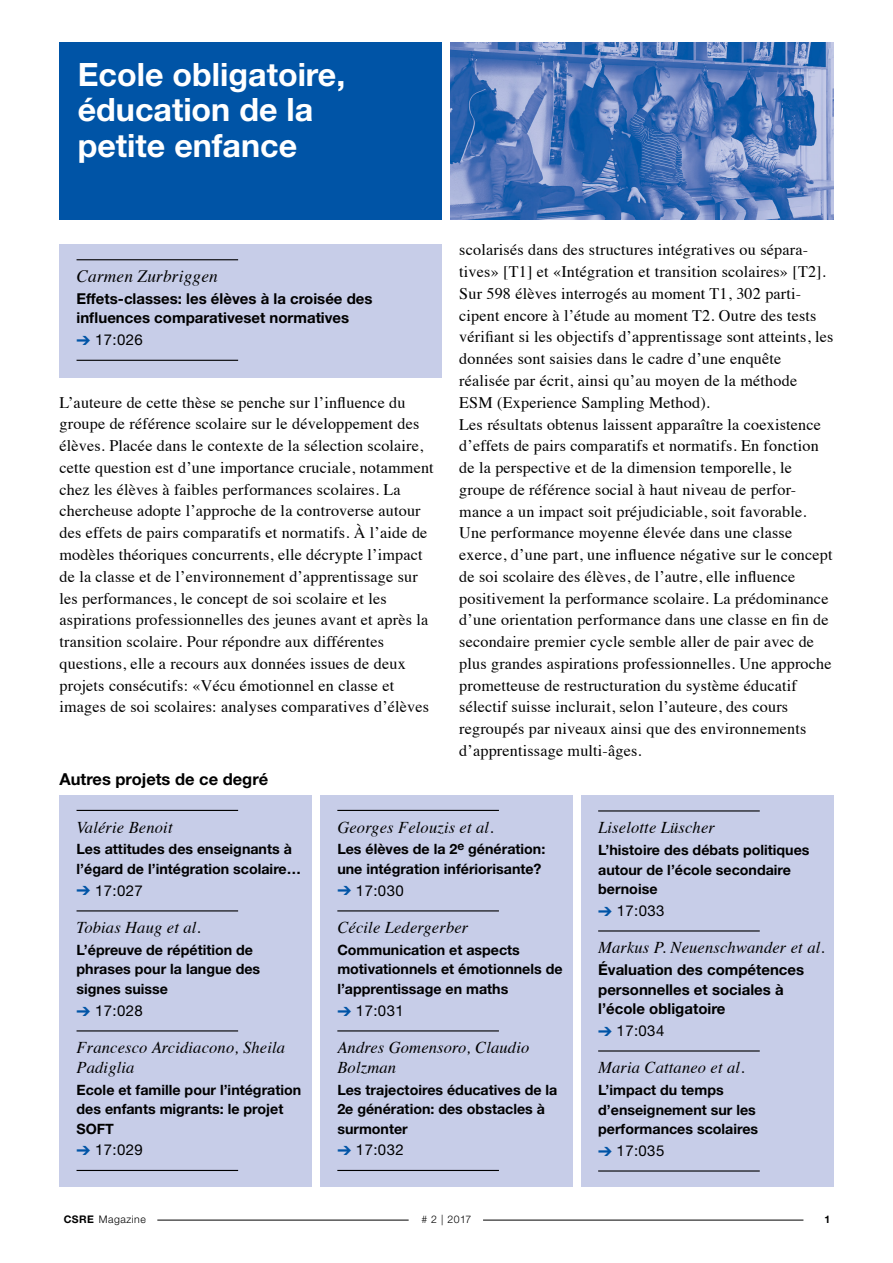
<style>
.page{position:relative;width:893px;height:1263px;background:#fff}
.page>*{position:absolute;margin:0;border:0;box-sizing:border-box;transform-origin:0 0}
.t1{font:700 32.25px/35.4px "Helvetica Neue LT";color:#fff}
.ProjektTitel_Kasten{font:italic 17.25px "Times";letter-spacing:.01em;color:#000}
.ProjektTitel_Kasten-2{font:italic 16.5px/19.5px "Times";letter-spacing:.01em;color:#000}
.t2{font:700 16.5px "Helvetica Neue LT";color:#000}
.Lauftext_Französisch{font:16.2px/21.8px "Times";letter-spacing:.01em;color:#000}
.ProjektTitel_Kasten-3{font:700 15px/19.5px "Helvetica Neue LT";color:#000}
.ProjektTitel_Kasten-4{font:15px "Helvetica Neue LT";letter-spacing:.025em;color:#000}
.kasten_fetter_Text_k{font:700 14.25px/19.5px "Helvetica Neue LT";color:#000}
.ProjektTitel_Kasten-5{font:700 14.25px/19.5px "Helvetica Neue LT";color:#000}
.t3{font:300 10.5px "Helvetica Neue LT";letter-spacing:.05em;color:#000}
.t4{font:700 10.5px "Helvetica Neue LT";color:#000}
.s1{color:#0054a6}
.s2{font-weight:700}
</style>
<div class="page">
<div style="left:60px;top:244px;width:382px;height:134px;background:#c7cde8"></div>
<hr style="left:77px;top:259px;width:161px;height:1px;background:#000">
<hr style="left:77px;top:360px;width:161px;height:1px;background:#000">
<div style="left:60px;top:795px;width:252px;height:392px;background:#c7cde8"></div>
<hr style="left:77px;top:810px;width:161px;height:1px;background:#000">
<hr style="left:77px;top:910px;width:161px;height:1px;background:#000">
<hr style="left:77px;top:1030px;width:161px;height:1px;background:#000">
<hr style="left:77px;top:1170px;width:161px;height:1px;background:#000">
<div style="left:320px;top:795px;width:253px;height:392px;background:#c7cde8"></div>
<hr style="left:337px;top:810px;width:162px;height:1px;background:#000">
<hr style="left:337px;top:910px;width:162px;height:1px;background:#000">
<hr style="left:337px;top:1030px;width:162px;height:1px;background:#000">
<hr style="left:337px;top:1170px;width:162px;height:1px;background:#000">
<div style="left:581px;top:795px;width:252px;height:392px;background:#c7cde8"></div>
<hr style="left:598px;top:810px;width:162px;height:1px;background:#000">
<hr style="left:598px;top:930px;width:162px;height:1px;background:#000">
<hr style="left:598px;top:1050px;width:162px;height:1px;background:#000">
<hr style="left:598px;top:1170px;width:162px;height:1px;background:#000">
<div style="left:60px;top:43px;width:382px;height:177px;background:#0054a6"></div>
<hr style="left:483px;top:1220px;width:320px;height:1px;background:#000">
<hr style="left:157px;top:1220px;width:252px;height:1px;background:#000">
<img style="left:451px;top:43px;width:382px;height:177px">
<p class="t1" style="left:78px;top:56px;width:269px">Ecole obligatoire,</p>
<p class="t1" style="left:78px;top:91px;width:237px">éducation de la petite enfance</p>
<p class="ProjektTitel_Kasten" style="left:77px;top:261px;width:143px">Carmen Zurbriggen</p>
<p class="ProjektTitel_Kasten-3" style="left:77px;top:288px;width:298px">Effets-classes: les élèves à la croisée des influences comparativeset normatives</p>
<p class="ProjektTitel_Kasten-4" style="left:77px;top:331px;width:68px"><span class="s1">➔</span> 17:026</p>
<p class="Lauftext_Französisch" style="left:60px;top:390px;width:376px">L’auteure de cette thèse se penche sur l’influence du groupe de référence scolaire sur le développement des élèves. Placée dans le contexte de la sélection scolaire, cette question est d’une importance cruciale, notamment chez les élèves à faibles performances scolaires. La chercheuse adopte l’approche de la controverse autour des effets de pairs comparatifs et normatifs. À l’aide de modèles théoriques concurrents, elle décrypte l’impact de la classe et de l’environnement d’apprentissage sur les performances, le concept de soi scolaire et les aspirations professionnelles des jeunes avant et après la transition scolaire. Pour répondre aux différentes questions, elle a recours aux données issues de deux projets consécutifs: «Vécu émotionnel en classe et images de soi scolaires: analyses comparatives d’élèves</p>
<p class="t2" style="left:60px;top:769px;width:210px">Autres projets de ce degré</p>
<p class="Lauftext_Französisch" style="left:459px;top:238px;width:376px">scolarisés dans des structures intégratives ou sépara&shy;tives» [T1] et «Intégration et transition scolaires» [T2].<br>Sur 598 élèves interrogés au moment T1, 302 parti&shy;cipent encore à l’étude au moment T2. Outre des tests vérifiant si les objectifs d’apprentissage sont atteints, les données sont saisies dans le cadre d’une enquête réalisée par écrit, ainsi qu’au moyen de la méthode ESM (Experience Sampling Method).</p>
<p class="Lauftext_Französisch" style="left:459px;top:412px;width:375px">Les résultats obtenus laissent apparaître la coexistence d’effets de pairs comparatifs et normatifs. En fonction de la perspective et de la dimension temporelle, le groupe de référence social à haut niveau de perfor&shy;mance a un impact soit préjudiciable, soit favorable.<br>Une performance moyenne élevée dans une classe exerce, d’une part, une influence négative sur le concept de soi scolaire des élèves, de l’autre, elle influence positivement la performance scolaire. La prédominance d’une orientation performance dans une classe en fin de secondaire premier cycle semble aller de pair avec de plus grandes aspirations professionnelles. Une approche prometteuse de restructuration du système éducatif sélectif suisse inclurait, selon l’auteure, des cours regroupés par niveaux ainsi que des environnements d’apprentissage multi-âges.</p>
<p class="ProjektTitel_Kasten-2" style="left:77px;top:816px;width:98px">Valérie Benoit</p>
<p class="ProjektTitel_Kasten-5" style="left:77px;top:839px;width:226px">Les attitudes des enseignants à l’égard de l’intégration scolaire…</p>
<p class="ProjektTitel_Kasten-4" style="left:77px;top:881px;width:68px"><span class="s1">➔</span> 17:027</p>
<p class="ProjektTitel_Kasten-2" style="left:77px;top:917px;width:126px">Tobias Haug et al.</p>
<p class="ProjektTitel_Kasten-5" style="left:77px;top:940px;width:185px">L’épreuve de répétition de phrases pour la langue des signes suisse</p>
<p class="ProjektTitel_Kasten-4" style="left:77px;top:1001px;width:68px"><span class="s1">➔</span> 17:028</p>
<p class="ProjektTitel_Kasten-2" style="left:77px;top:1037px;width:210px">Francesco Arcidiacono, Sheila<br>Padiglia</p>
<p class="kasten_fetter_Text_k" style="left:77px;top:1079px;width:226px">Ecole et famille pour l’intégration des enfants migrants: le projet<br>SOFT</p>
<p class="ProjektTitel_Kasten-4" style="left:77px;top:1141px;width:68px"><span class="s1">➔</span> 17:029</p>
<p class="ProjektTitel_Kasten-2" style="left:337px;top:816px;width:158px">Georges Felouzis et al.</p>
<p class="kasten_fetter_Text_k" style="left:337px;top:839px;width:209px">Les élèves de la 2<sup>e</sup> génération: une intégration infériorisante?</p>
<p class="ProjektTitel_Kasten-4" style="left:337px;top:881px;width:68px"><span class="s1">➔</span> 17:030</p>
<p class="ProjektTitel_Kasten-2" style="left:337px;top:917px;width:132px">Cécile Ledergerber</p>
<p class="kasten_fetter_Text_k" style="left:337px;top:940px;width:227px">Communication et aspects motivationnels et émotionnels de l’apprentissage en maths</p>
<p class="ProjektTitel_Kasten-4" style="left:337px;top:1001px;width:68px"><span class="s1">➔</span> 17:031</p>
<p class="ProjektTitel_Kasten-2" style="left:337px;top:1037px;width:194px">Andres Gomensoro, Claudio<br>Bolzman</p>
<p class="kasten_fetter_Text_k" style="left:337px;top:1079px;width:222px">Les trajectoires éducatives de la<br>2e génération: des obstacles à surmonter</p>
<p class="ProjektTitel_Kasten-4" style="left:337px;top:1141px;width:68px"><span class="s1">➔</span> 17:032</p>
<p class="ProjektTitel_Kasten-2" style="left:598px;top:817px;width:118px">Liselotte Lüscher</p>
<p class="kasten_fetter_Text_k" style="left:598px;top:840px;width:213px">L’histoire des débats politiques autour de l’école secondaire bernoise</p>
<p class="ProjektTitel_Kasten-4" style="left:598px;top:901px;width:68px"><span class="s1">➔</span> 17:033</p>
<p class="ProjektTitel_Kasten-2" style="left:598px;top:937px;width:228px">Markus P. Neuenschwander et al.</p>
<p class="ProjektTitel_Kasten-3" style="left:598px;top:960px;width:208px">Évaluation des compétences personnelles et sociales à l’école obligatoire</p>
<p class="ProjektTitel_Kasten-4" style="left:598px;top:1021px;width:68px"><span class="s1">➔</span> 17:034</p>
<p class="ProjektTitel_Kasten-2" style="left:598px;top:1057px;width:148px">Maria Cattaneo et al.</p>
<p class="kasten_fetter_Text_k" style="left:598px;top:1080px;width:162px">L’impact du temps d’enseignement sur les performances scolaires</p>
<p class="ProjektTitel_Kasten-4" style="left:598px;top:1141px;width:68px"><span class="s1">➔</span> 17:035</p>
<p class="t3" style="left:64px;top:1213px;width:84px"><span class="s2">CSRE</span> Magazine</p>
<p class="t3" style="left:421px;top:1213px;width:51px"># 2 | 2017</p>
<p class="t4" style="left:824px;top:1212px;width:7px">1</p>
</div>
